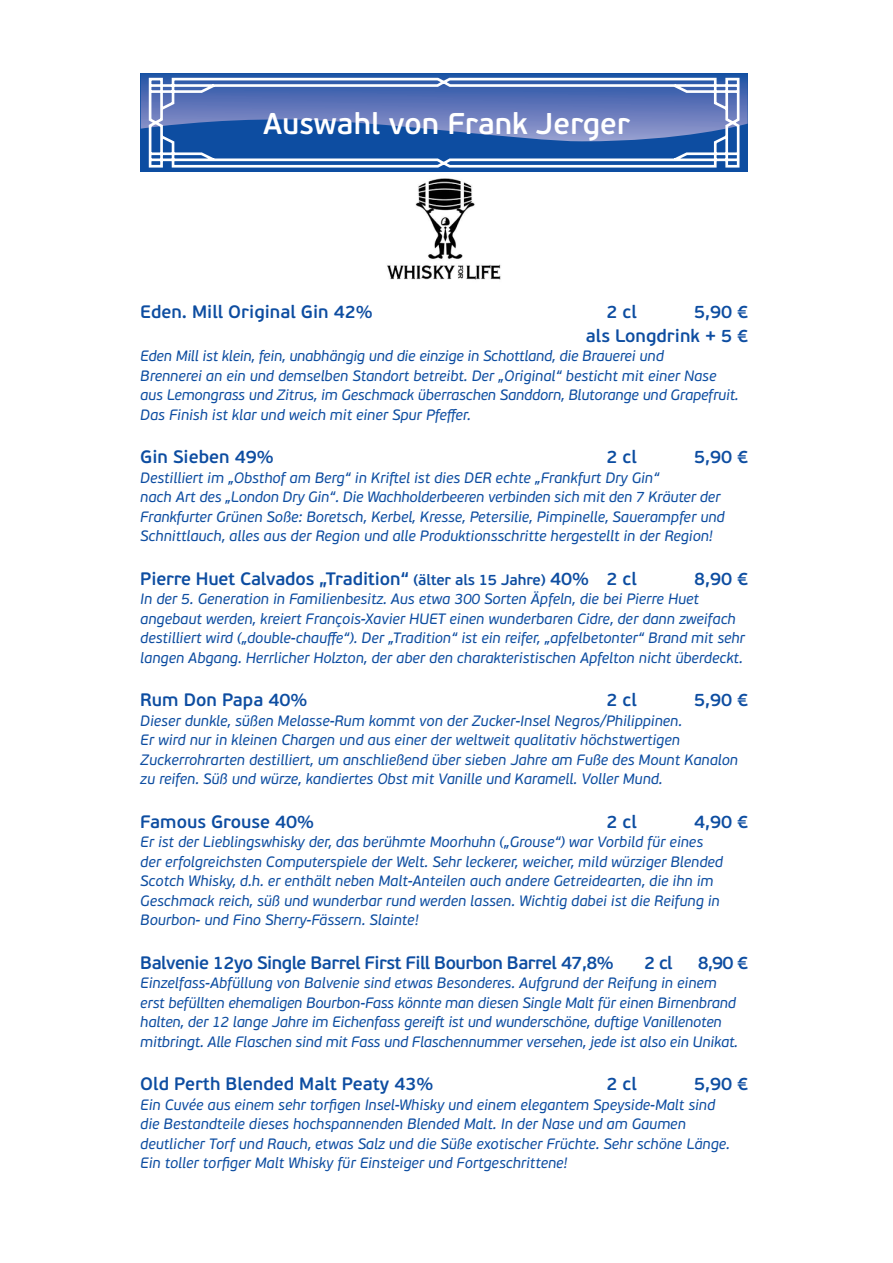
<style>
.page{position:relative;width:893px;height:1263px;background:#fff}
.page>*{position:absolute;margin:0;border:0;box-sizing:border-box;transform-origin:0 0}
.t1{font:600 30px "PF Beau Sans Pro";color:#fff}
.t2{font:600 18px/24px "PF Beau Sans Pro";color:#0d4da1;text-align:right}
.t3{font:600 18px "PF Beau Sans Pro";letter-spacing:-.03em;color:#0d4da1}
.t4{font:italic 15px/19.5px "PF Beau Sans Pro";color:#0d4da1}
.s1{font-size:15px}
</style>
<div class="page">
<div style="left:140px;top:73px;width:608px;height:99px;background:#0d4da1"></div>
<svg style="left:141px;top:74px;width:607px;height:55px"></svg>
<svg style="left:147px;top:76px;width:595px;height:92px"></svg>
<img style="left:387px;top:178px;width:114px;height:102px">
<h1 class="t1" style="left:263px;top:106px;width:368px">Auswahl von Frank Jerger</h1>
<p class="t2" style="left:140px;top:300px;width:234px">Eden. Mill Original Gin 42%</p>
<p class="t2" style="left:606px;top:300px;width:32px">2 cl</p>
<p class="t2" style="left:586px;top:300px;width:164px">5,90 €<br>als Longdrink + 5 €</p>
<p class="t4" style="left:140px;top:346px;width:600px">Eden Mill ist klein, fein, unabhängig und die einzige in Schottland, die Brauerei und<br>Brennerei an ein und demselben Standort betreibt. Der „Original“ besticht mit einer Nase aus Lemongrass und Zitrus, im Geschmack überraschen Sanddorn, Blutorange und Grapefruit.<br>Das Finish ist klar und weich mit einer Spur Pfeffer.</p>
<p class="t2" style="left:140px;top:445px;width:135px">Gin Sieben 49%</p>
<p class="t2" style="left:606px;top:445px;width:32px">2 cl</p>
<p class="t2" style="left:694px;top:445px;width:56px">5,90 €</p>
<p class="t4" style="left:140px;top:468px;width:586px">Destilliert im „Obsthof am Berg“ in Kriftel ist dies DER echte „Frankfurt Dry Gin“<br>nach Art des „London Dry Gin“. Die Wachholderbeeren verbinden sich mit den 7 Kräuter der Frankfurter Grünen Soße: Boretsch, Kerbel, Kresse, Petersilie, Pimpinelle, Sauerampfer und Schnittlauch, alles aus der Region und alle Produktionsschritte hergestellt in der Region!</p>
<p class="t2" style="left:140px;top:567px;width:498px">Pierre Huet Calvados „Tradition“ <span class="s1">(älter als 15 Jahre)</span> 40% 2 cl</p>
<p class="t2" style="left:694px;top:567px;width:56px">8,90 €</p>
<p class="t4" style="left:140px;top:589px;width:606px">In der 5. Generation in Familienbesitz. Aus etwa 300 Sorten Äpfeln, die bei Pierre Huet angebaut werden, kreiert François-Xavier HUET einen wunderbaren Cidre, der dann zweifach destilliert wird („double-chauffe“). Der „Tradition“ ist ein reifer, „apfelbetonter“ Brand mit sehr langen Abgang. Herrlicher Holzton, der aber den charakteristischen Apfelton nicht überdeckt.</p>
<p class="t2" style="left:140px;top:688px;width:169px">Rum Don Papa 40%</p>
<p class="t2" style="left:606px;top:688px;width:32px">2 cl</p>
<p class="t2" style="left:694px;top:688px;width:56px">5,90 €</p>
<p class="t4" style="left:140px;top:711px;width:599px">Dieser dunkle, süßen Melasse-Rum kommt von der Zucker-Insel Negros/Philippinen.<br>Er wird nur in kleinen Chargen und aus einer der weltweit qualitativ höchstwertigen Zuckerrohrarten destilliert, um anschließend über sieben Jahre am Fuße des Mount Kanalon zu reifen. Süß und würze, kandiertes Obst mit Vanille und Karamell. Voller Mund.</p>
<p class="t2" style="left:140px;top:810px;width:175px">Famous Grouse 40%</p>
<p class="t2" style="left:606px;top:810px;width:32px">2 cl</p>
<p class="t2" style="left:694px;top:810px;width:56px">4,90 €</p>
<p class="t4" style="left:140px;top:832px;width:584px">Er ist der Lieblingswhisky der, das berühmte Moorhuhn („Grouse“) war Vorbild für eines der erfolgreichsten Computerspiele der Welt. Sehr leckerer, weicher, mild würziger Blended Scotch Whisky, d.h. er enthält neben Malt-Anteilen auch andere Getreidearten, die ihn im Geschmack reich, süß und wunderbar rund werden lassen. Wichtig dabei ist die Reifung in Bourbon- und Fino Sherry-Fässern. Slainte!</p>
<p class="t3" style="left:140px;top:952px;width:475px">Balvenie 12yo Single Barrel First Fill Bourbon Barrel 47,8%</p>
<p class="t2" style="left:644px;top:951px;width:30px">2 cl</p>
<p class="t2" style="left:698px;top:951px;width:52px">8,90 €</p>
<p class="t4" style="left:140px;top:973px;width:599px">Einzelfass-Abfüllung von Balvenie sind etwas Besonderes. Aufgrund der Reifung in einem erst befüllten ehemaligen Bourbon-Fass könnte man diesen Single Malt für einen Birnenbrand halten, der 12 lange Jahre im Eichenfass gereift ist und wunderschöne, duftige Vanillenoten mitbringt. Alle Flaschen sind mit Fass und Flaschennummer versehen, jede ist also ein Unikat.</p>
<p class="t2" style="left:140px;top:1072px;width:295px">Old Perth Blended Malt Peaty 43%</p>
<p class="t2" style="left:606px;top:1072px;width:32px">2 cl</p>
<p class="t2" style="left:694px;top:1072px;width:56px">5,90 €</p>
<p class="t4" style="left:140px;top:1095px;width:591px">Ein Cuvée aus einem sehr torfigen Insel-Whisky und einem elegantem Speyside-Malt sind die Bestandteile dieses hochspannenden Blended Malt. In der Nase und am Gaumen deutlicher Torf und Rauch, etwas Salz und die Süße exotischer Früchte. Sehr schöne Länge.<br>Ein toller torfiger Malt Whisky für Einsteiger und Fortgeschrittene!</p>
</div>
